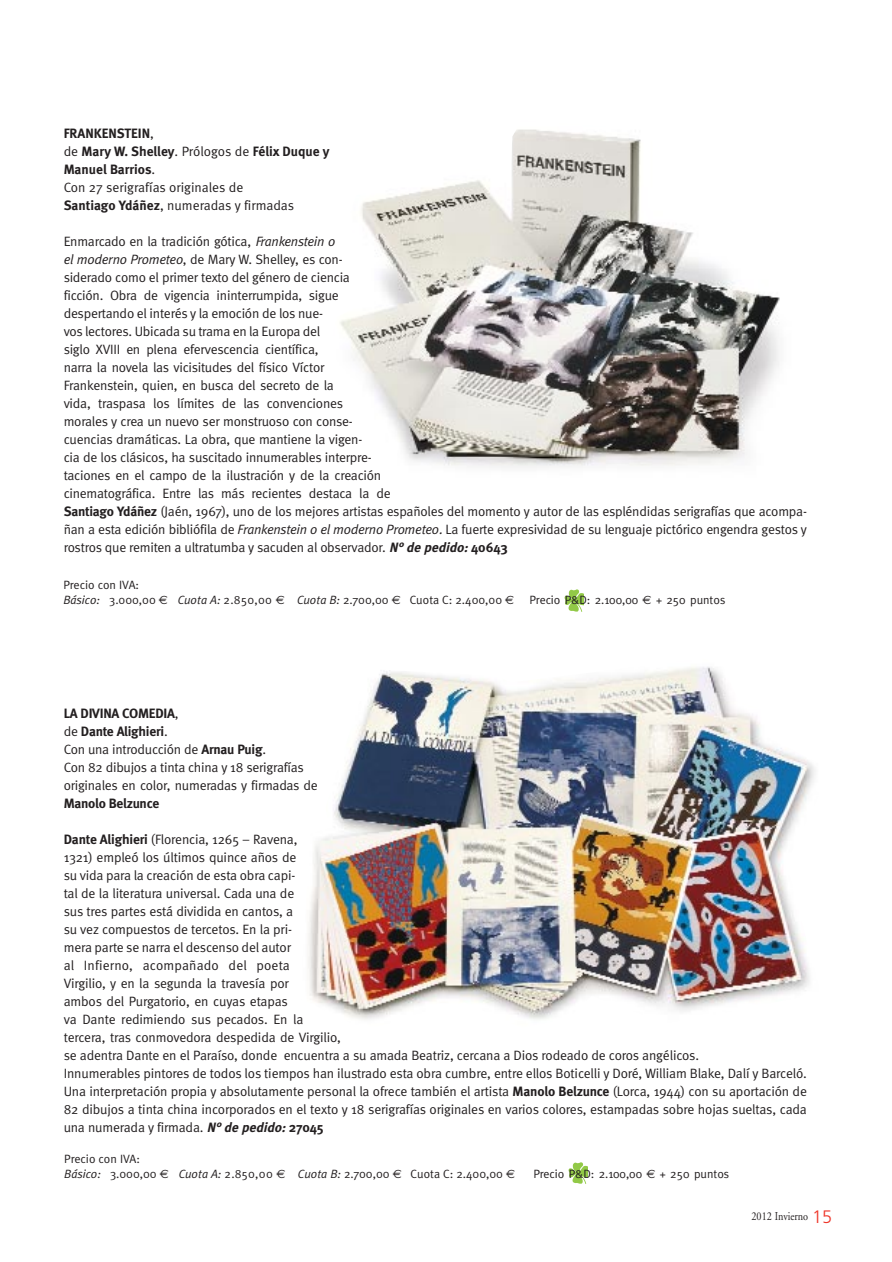
<style>
.page{position:relative;width:892px;height:1262px;background:#fff}
.page>*{position:absolute;margin:0;border:0;box-sizing:border-box;transform-origin:0 0}
.t1{font:13.5px/18px "Meta Normal";letter-spacing:-.015em;color:#231f20}
.t2{font:700 13.5px/18px "Meta";letter-spacing:-.01em;color:#231f20}
.t3{font:12px/15px "Meta Normal";color:#231f20}
.t4{font:12px "Meta Normal";color:#231f20}
.t5{font:12px "Adobe Garamond";color:#231f20;scale:.85 1}
.s1{font-family:"Meta Normal";font-weight:400}
.s2{font-family:"Meta";font-weight:700}
.s3{font-style:italic}
.s4{font-family:"Meta";font-weight:700;font-style:italic}
.s5{font-family:"Meta Plus Normal";font-style:italic}
.s6{font-family:"Euro Sans"}
.s7{font-family:"Meta Plus Normal"}
.s8{font-style:inherit}
.s9{font-family:"Frutiger";font-weight:300;font-size:18px;color:#ee3529}
</style>
<div class="page">
<img style="left:564px;top:589px;width:19px;height:23px">
<img style="left:340px;top:129px;width:440px;height:339px">
<img style="left:308px;top:667px;width:507px;height:353px">
<img style="left:568px;top:1162px;width:19px;height:22px">
<p class="t2" style="left:64px;top:125px;width:267px">FRANKENSTEIN<span class="s1">,<br>de</span> Mary W. Shelley<span class="s1">. Prólogos de</span> Félix Duque y<br>Manuel Barrios<span class="s1">.</span></p>
<p class="t1" style="left:64px;top:179px;width:232px">Con 27 serigrafías originales de<br><span class="s2">Santiago Ydáñez</span>, numeradas y firmadas</p>
<p class="t1" style="left:64px;top:233px;width:744px">Enmarcado en la tradición gótica, <span class="s3">F</span><span class="s3">rankenstein o<br>el moderno Prometeo</span>, de Mary W. Shelley, es con-<br>siderado como el primer texto del género de ciencia<br>ficción. Obra de vigencia ininterrumpida, sigue<br>despertando el interés y la emoción de los nue-<br>vos lectores. Ubicada su trama en la Europa del<br>siglo XVIII en plena efervescencia científica,<br>narra la novela las vicisitudes del físico Víctor<br>Frankenstein, quien, en busca del secreto de la<br>vida, traspasa los límites de las convenciones<br>morales y crea un nuevo ser monstruoso con conse-<br>cuencias dramáticas. La obra, que mantiene la vigen-<br>cia de los clásicos, ha suscitado innumerables interpre-<br>taciones en el campo de la ilustración y de la creación<br>cinematográfica. Entre las más recientes destaca la de<br><span class="s2">Santiago Ydáñez</span> (Jaén, 1967), uno de los mejores artistas españoles del momento y autor de las espléndidas serigrafías que acompa&shy;ñan a esta edición bibliófila de <span class="s3">Frankenstein o el moderno Prometeo</span><span class="s3">.</span>La fuerte expresividad de su lenguaje pictórico engendra gestos y rostros que remiten a ultratumba y sacuden al observador. <span class="s4">N° de pedido:</span><span class="s2">40643</span></p>
<p class="t3" style="left:63px;top:577px;width:452px">Precio con IVA:<br><span class="s5">Básico:</span> 3.000,00 <span class="s6">€</span> <span class="s5">Cuota A:</span> 2.850,00 <span class="s6">€</span> <span class="s5">Cuota B:</span> 2.700,00 <span class="s6">€</span> <span class="s7">Cuota C:</span> 2.400,00 <span class="s6">€</span></p>
<p class="t4" style="left:529px;top:595px;width:197px">Precio <span class="s8">P&amp;D:</span> 2.100,00 <span class="s6">€</span> + 250 puntos</p>
<p class="t2" style="left:64px;top:704px;width:116px">LA DIVINA COMEDIA<span class="s1">, de</span> Dante Alighieri<span class="s1">.</span></p>
<p class="t1" style="left:64px;top:740px;width:255px">Con una introducción de <span class="s2">Arnau Puig</span>.<br>Con 82 dibujos a tinta china y 18 serigrafías originales en color, numeradas y firmadas de</p>
<p class="t2" style="left:64px;top:794px;width:97px">Manolo Belzunce</p>
<p class="t1" style="left:64px;top:830px;width:744px"><span class="s2">Dante Alighieri</span> (Florencia, 1265 – Ravena,<br>1321) empleó los últimos quince años de<br>su vida para la creación de esta obra capi-<br>tal de la literatura universal. Cada una de<br>sus tres partes está dividida en cantos, a<br>su vez compuestos de tercetos. En la pri-<br>mera parte se narra el descenso del autor<br>al Infierno, acompañado del poeta<br>Virgilio, y en la segunda la travesía por<br>ambos del Purgatorio, en cuyas etapas<br>va Dante redimiendo sus pecados. En la<br>tercera, tras conmovedora despedida de Virgilio,<br>se adentra Dante en el Paraíso, donde encuentra a su amada Beatriz, cercana a Dios rodeado de coros angélicos.<br>Innumerables pintores de todos los tiempos han ilustrado esta obra cumbre, entre ellos Boticelli y Doré, William Blake, Dalí y Barceló.<br>Una interpretación propia y absolutamente personal la ofrece también el artista <span class="s2">Manolo Belzunce</span> (Lorca, 1944) con su aportación de 82 dibujos a tinta china incorporados en el texto y 18 serigrafías originales en varios colores, estampadas sobre hojas sueltas, cada una numerada y firmada. <span class="s4">N° de pedido:</span><span class="s2">27045</span></p>
<p class="t3" style="left:64px;top:1151px;width:452px">Precio con IVA:<br><span class="s5">Básico:</span> 3.000,00 <span class="s6">€</span> <span class="s5">Cuota A:</span> 2.850,00 <span class="s6">€</span> <span class="s5">Cuota B:</span> 2.700,00 <span class="s6">€</span> <span class="s7">Cuota C:</span> 2.400,00 <span class="s6">€</span></p>
<p class="t4" style="left:533px;top:1168px;width:197px">Precio <span class="s8">P&amp;D:</span> 2.100,00 <span class="s6">€</span> + 250 puntos</p>
<p class="t5" style="left:751px;top:1211px;width:96px">2012 Invierno <span class="s9">15</span></p>
</div>
